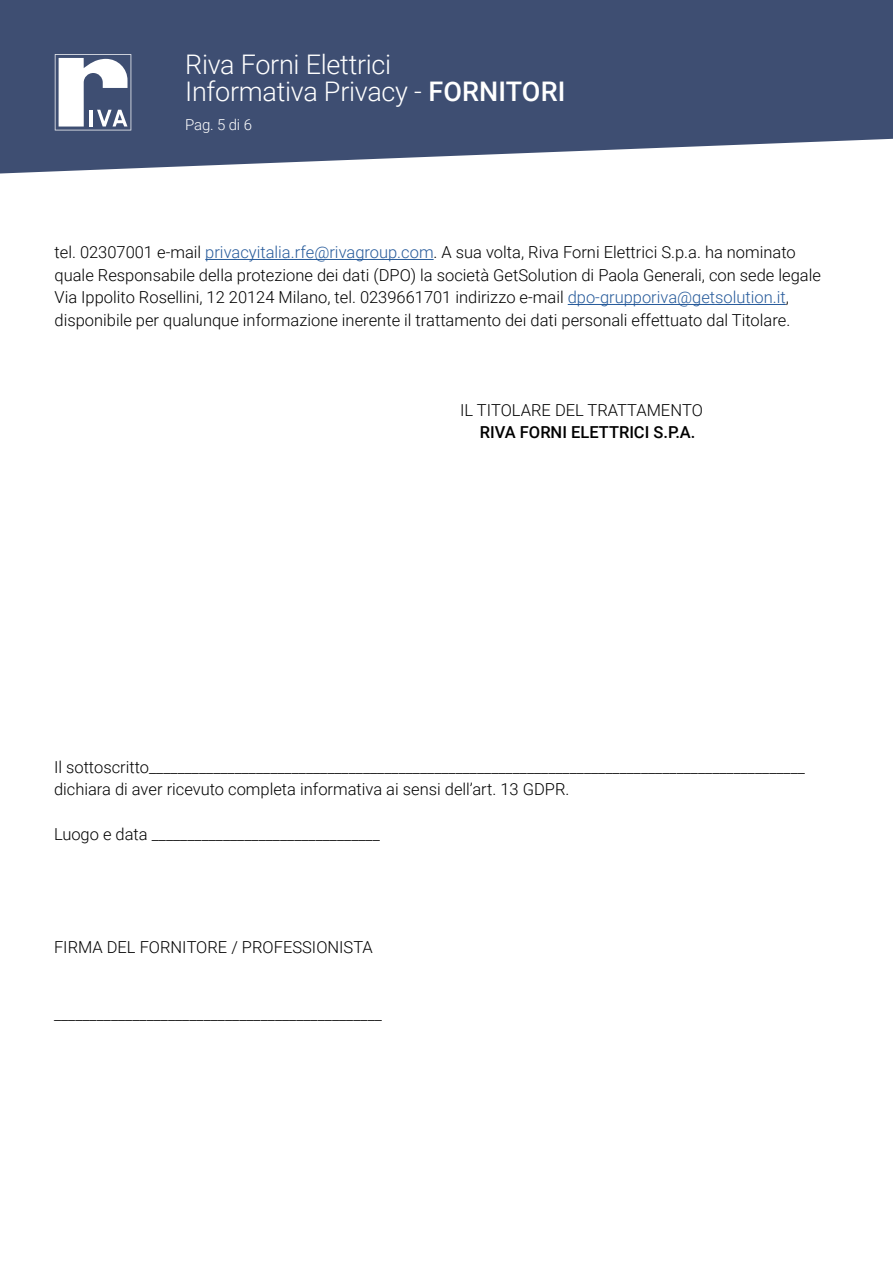
<style>
.page{position:relative;width:893px;height:1263px;background:#fff}
.page>*{position:absolute;margin:0;border:0;box-sizing:border-box;transform-origin:0 0}
.t1{font:300 27px/27px "Roboto";letter-spacing:-.01em;color:#fff}
.t2{font:300 16.5px/22.5px "Roboto";color:#000}
.t3{font:500 16.5px "Roboto";color:#000}
.t4{font:300 15px "Roboto";color:#fff}
.s1{font-weight:500}
.s2{color:#275b9b}
</style>
<div class="page">
<svg style="left:0;top:0;width:893px;height:173px;fill:#3e4e72"></svg>
<svg style="left:55px;top:54px;width:76px;height:76px"></svg>
<hr style="left:205px;top:259px;width:229px;height:1px;background:#275b9b">
<hr style="left:568px;top:304px;width:218px;height:1px;background:#275b9b">
<h1 class="t1" style="left:185px;top:50px;width:382px">Riva Forni Elettrici<br>Informativa Privacy - <span class="s1">FORNITORI</span></h1>
<p class="t4" style="left:185px;top:115px;width:68px">Pag. 5 di 6</p>
<p class="t2" style="left:55px;top:241px;width:768px">tel. 02307001 e-mail <span class="s2">privacyitalia.rfe@rivagroup.com</span>. A sua volta, Riva Forni Elettrici S.p.a. ha nominato quale Responsabile della protezione dei dati (DPO) la società GetSolution di Paola Generali, con sede legale Via Ippolito Rosellini, 12 20124 Milano, tel. 0239661701 indirizzo e-mail <span class="s2">dpo-grupporiva@getsolution.it</span>, disponibile per qualunque informazione inerente il trattamento dei dati personali effettuato dal Titolare.</p>
<p class="t2" style="left:460px;top:398px;width:244px">IL TITOLARE DEL TRATTAMENTO</p>
<p class="t3" style="left:480px;top:421px;width:217px">RIVA FORNI ELETTRICI S.P.A.</p>
<p class="t2" style="left:54px;top:755px;width:752px">Il sottoscritto____________________________________________________________________________________________ dichiara di aver ricevuto completa informativa ai sensi dell’art. 13 GDPR.</p>
<p class="t2" style="left:54px;top:823px;width:327px">Luogo e data ________________________________</p>
<p class="t2" style="left:54px;top:935px;width:320px">FIRMA DEL FORNITORE / PROFESSIONISTA</p>
<p class="t2" style="left:54px;top:1003px;width:329px">______________________________________________</p>
</div>
